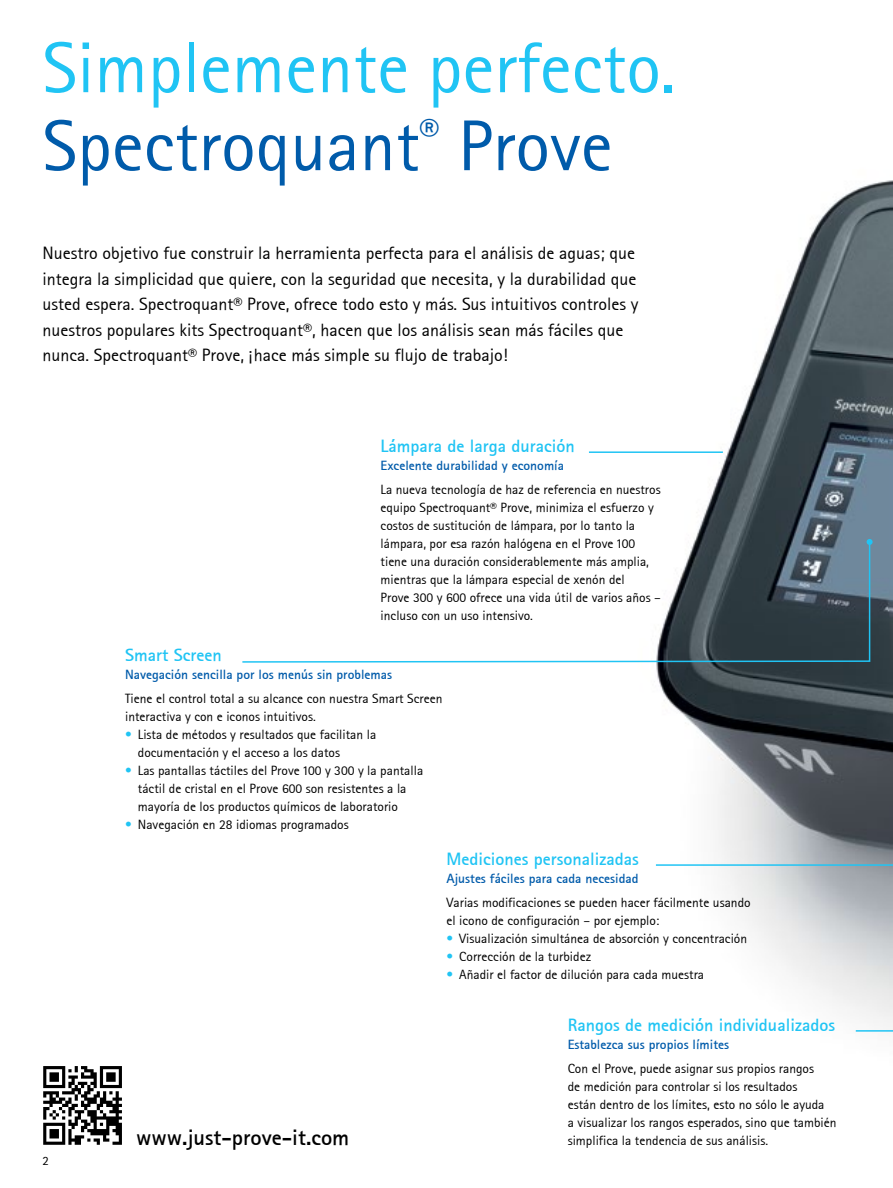
<style>
.page{position:relative;width:893px;height:1188px;background:#fff}
.page>*{position:absolute;margin:0;border:0;box-sizing:border-box;transform-origin:0 0}
.t1{font:72px/78px "Merck Sans Serif";color:#20c4f4}
.t2{font:700 22.5px "Merck Sans Serif";color:#000}
.t3{font:18px/25.5px "Merck Sans Serif";color:#000}
.t4{font:700 18px "Merck Sans Serif";color:#20c4f4}
.t5{font:13.5px/18px "Merck Sans Serif";color:#000}
.t6{font:700 13.5px "Merck Sans Serif";color:#005baa}
.t7{font:12.75px "Merck Sans Serif";color:#000}
.s1{color:#005baa}
.s2{color:#20c4f4}
</style>
<div class="page">
<img style="left:705px;top:180px;width:188px;height:833px">
<svg style="left:43px;top:1066px;width:79px;height:79px"></svg>
<hr style="left:589px;top:451px;width:134px;height:2px;background:#20c4f4">
<svg style="left:242px;top:660px;width:412px;height:3px"></svg>
<svg style="left:654px;top:512px;width:239px;height:355px"></svg>
<svg style="left:854px;top:608px;width:39px;height:424px;background:#757d83"></svg>
<h1 class="t1" style="left:43px;top:28px;width:635px">Simplemente perfecto.<br><span class="s1">Spectroquant</span><sup>®</sup> <span class="s1">Prove</span></h1>
<p class="t3" style="left:43px;top:240px;width:598px">Nuestro objetivo fue construir la herramienta perfecta para el análisis de aguas; que integra la simplicidad que quiere, con la seguridad que necesita, y la durabilidad que usted espera. Spectroquant® Prove, ofrece todo esto y más. Sus intuitivos controles y nuestros populares kits Spectroquant®, hacen que los análisis sean más fáciles que nunca. Spectroquant® Prove, ¡hace más simple su flujo de trabajo!</p>
<h3 class="t4" style="left:381px;top:436px;width:196px">Lámpara de larga duración</h3>
<p class="t6" style="left:381px;top:458px;width:185px">Excelente durabilidad y economía</p>
<p class="t5" style="left:381px;top:481px;width:282px">La nueva tecnología de haz de referencia en nuestros equipo Spectroquant® Prove, minimiza el esfuerzo y costos de sustitución de lámpara, por lo tanto la lámpara, por esa razón halógena en el Prove 100 tiene una duración considerablemente más amplia, mientras que la lámpara especial de xenón del<br>Prove 300 y 600 ofrece una vida útil de varios años – incluso con un uso intensivo.</p>
<h3 class="t4" style="left:125px;top:644px;width:98px">Smart Screen</h3>
<p class="t6" style="left:125px;top:666px;width:268px">Navegación sencilla por los menús sin problemas</p>
<p class="t5" style="left:125px;top:689px;width:319px">Tiene el control total a su alcance con nuestra Smart Screen interactiva y con e iconos intuitivos.</p>
<p class="t5" style="left:138px;top:725px;width:240px;text-indent:-13px"><span class="s2">•</span> Lista de métodos y resultados que facilitan la documentación y el acceso a los datos</p>
<p class="t5" style="left:138px;top:761px;width:287px;text-indent:-13px"><span class="s2">•</span> Las pantallas táctiles del Prove 100 y 300 y la pantalla táctil de cristal en el Prove 600 son resistentes a la mayoría de los productos químicos de laboratorio</p>
<p class="t5" style="left:125px;top:815px;width:225px"><span class="s2">•</span> Navegación en 28 idiomas programados</p>
<p class="t7" style="left:43px;top:1153px;width:8px">2</p>
<h2 class="t2" style="left:136px;top:1125px;width:215px">www.just-prove-it.com</h2>
<h3 class="t4" style="left:446px;top:848px;width:194px">Mediciones personalizadas</h3>
<p class="t6" style="left:446px;top:870px;width:193px">Ajustes fáciles para cada necesidad</p>
<p class="t5" style="left:446px;top:893px;width:306px">Varias modificaciones se pueden hacer fácilmente usando el icono de configuración – por ejemplo:</p>
<p class="t5" style="left:446px;top:929px;width:302px"><span class="s2">•</span> Visualización simultánea de absorción y concentración</p>
<p class="t5" style="left:446px;top:947px;width:146px"><span class="s2">•</span> Corrección de la turbidez</p>
<p class="t5" style="left:446px;top:965px;width:259px"><span class="s2">•</span> Añadir el factor de dilución para cada muestra</p>
<h3 class="t4" style="left:568px;top:1015px;width:269px">Rangos de medición individualizados</h3>
<p class="t6" style="left:568px;top:1037px;width:163px">Establezca sus propios límites</p>
<p class="t5" style="left:568px;top:1060px;width:270px">Con el Prove, puede asignar sus propios rangos<br>de medición para controlar si los resultados<br>están dentro de los límites, esto no sólo le ayuda<br>a visualizar los rangos esperados, sino que también simplifica la tendencia de sus análisis.</p>
</div>
